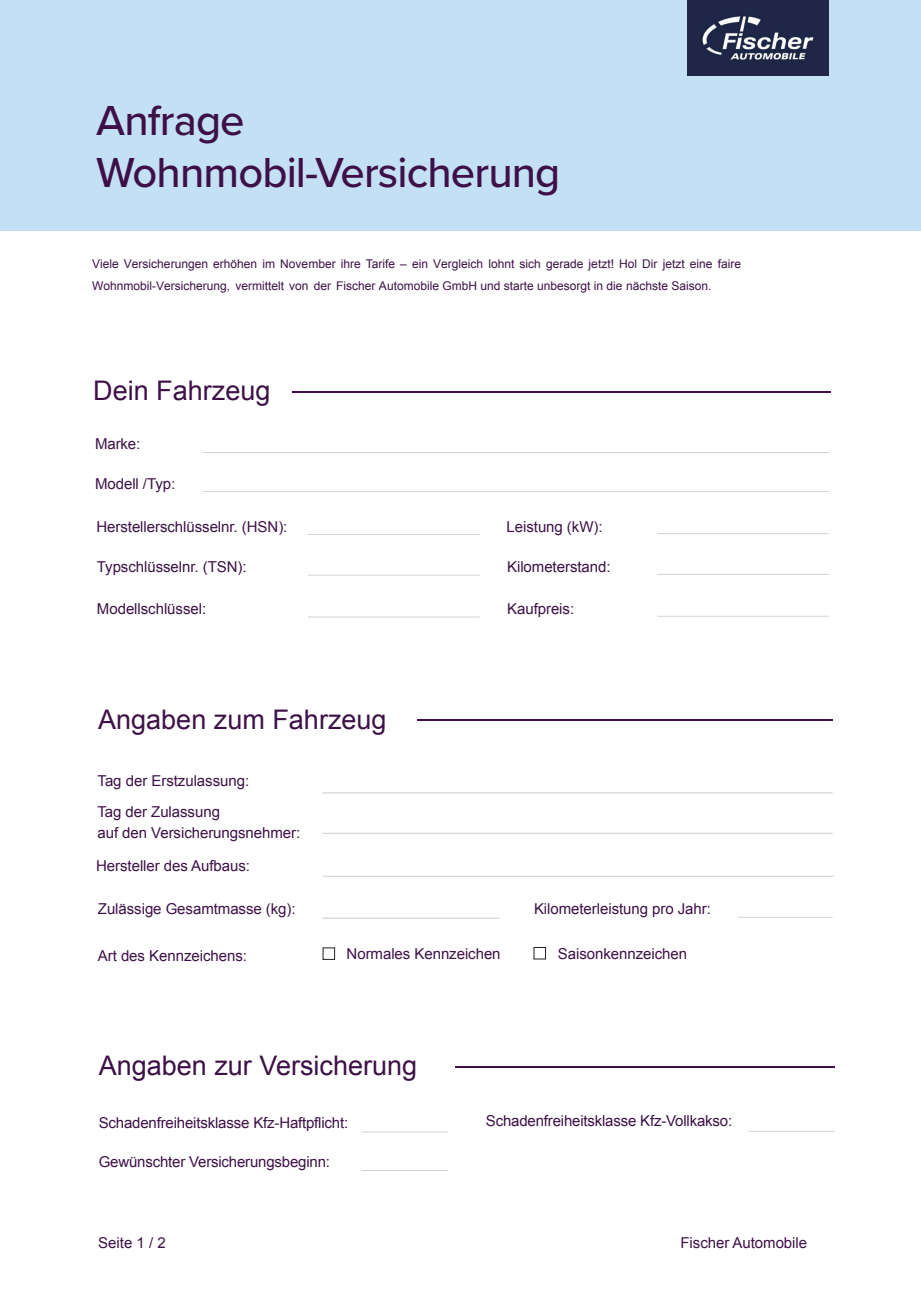
<style>
.page{position:relative;width:921px;height:1290px;background:#fff}
.page>*{position:absolute;margin:0;border:0;box-sizing:border-box;transform-origin:0 0}
.t1{font:500 43.5px/52.2px "Proxima Nova";letter-spacing:-.02em;color:#3e1047}
.t2{font:27px "Arial";color:#3d1147}
.t3{font:15px/21px "Arial";letter-spacing:-.005em;color:#3d1147}
.t4{font:12px/22.5px "Arial";color:#3d1147}
.s1{font-style:inherit}
</style>
<div class="page">
<div style="left:0;top:0;width:920px;height:231px;background:#c3e0f4"></div>
<hr style="left:292px;top:392px;width:538px;height:1px;background:#3e1045">
<hr style="left:417px;top:720px;width:415px;height:1px;background:#3e1045">
<hr style="left:202px;top:452px;width:627px;height:1px;background:#d1d2d4">
<hr style="left:202px;top:491px;width:627px;height:1px;background:#d1d2d4">
<hr style="left:308px;top:534px;width:171px;height:1px;background:#d1d2d4">
<hr style="left:657px;top:533px;width:171px;height:1px;background:#d1d2d4">
<hr style="left:308px;top:575px;width:171px;height:1px;background:#d1d2d4">
<hr style="left:657px;top:574px;width:171px;height:1px;background:#d1d2d4">
<hr style="left:308px;top:616px;width:171px;height:1px;background:#d1d2d4">
<hr style="left:657px;top:616px;width:171px;height:1px;background:#d1d2d4">
<hr style="left:322px;top:792px;width:510px;height:1px;background:#d1d2d4">
<hr style="left:322px;top:833px;width:510px;height:1px;background:#d1d2d4">
<hr style="left:323px;top:876px;width:510px;height:1px;background:#d1d2d4">
<hr style="left:322px;top:917px;width:177px;height:1px;background:#d1d2d4">
<hr style="left:737px;top:917px;width:95px;height:1px;background:#d1d2d4">
<hr style="left:455px;top:1066px;width:379px;height:1px;background:#3e1045">
<hr style="left:361px;top:1131px;width:87px;height:1px;background:#d1d2d4">
<hr style="left:361px;top:1170px;width:87px;height:1px;background:#d1d2d4">
<hr style="left:748px;top:1131px;width:86px;height:1px;background:#d1d2d4">
<img style="left:687px;top:1px;width:141px;height:74px">
<h1 class="t1" style="left:96px;top:92px;width:465px">Anfrage<br>Wohnmobil-Versicherung</h1>
<p class="t4" style="left:92px;top:252px;width:650px">Viele Versicherungen erhöhen im November ihre Tarife – ein Vergleich lohnt sich gerade jetzt! Hol Dir jetzt eine <span class="s1">faire<br></span>Wohnmobil-Versicherung, vermittelt von der Fische<span class="s1">r Auto</span>mobile GmbH und starte unbesorgt in die nächste Saison.</p>
<h2 class="t2" style="left:93px;top:372px;width:179px">Dein Fahrzeug</h2>
<p class="t3" style="left:95px;top:433px;width:47px">Marke:</p>
<p class="t3" style="left:95px;top:473px;width:82px">Modell /Typ:</p>
<p class="t3" style="left:96px;top:516px;width:192px">Herstellerschlüsselnr. (HSN):</p>
<p class="t3" style="left:97px;top:557px;width:151px">Typschlüsselnr. (TSN):</p>
<p class="t3" style="left:97px;top:598px;width:111px">Modellschlüssel:</p>
<h2 class="t2" style="left:98px;top:701px;width:290px">Angaben zum Fahrzeug</h2>
<p class="t3" style="left:97px;top:770px;width:153px">Tag der Erstzulassung:</p>
<p class="t3" style="left:97px;top:801px;width:204px">Tag der Zulassung<br>auf den Versicherungsnehmer:</p>
<p class="t3" style="left:506px;top:516px;width:97px">Leistung (kW):</p>
<p class="t3" style="left:507px;top:556px;width:105px">Kilometerstand:</p>
<p class="t3" style="left:507px;top:598px;width:68px">Kaufpreis:</p>
<p class="t3" style="left:96px;top:855px;width:155px">Hersteller des Aufbaus:</p>
<p class="t3" style="left:98px;top:898px;width:199px">Zulässige Gesamtmasse (kg):</p>
<p class="t3" style="left:534px;top:898px;width:178px">Kilometerleistung pro Jahr:</p>
<p class="t3" style="left:98px;top:945px;width:151px">Art des Kennzeichens:</p>
<p class="t3" style="left:346px;top:943px;width:155px">Normales Kennzeichen</p>
<p class="t3" style="left:557px;top:943px;width:131px">Saisonkennzeichen</p>
<h2 class="t2" style="left:99px;top:1048px;width:320px">Angaben zur Versicherung</h2>
<p class="t3" style="left:99px;top:1112px;width:251px">Schadenfreiheitsklasse Kfz-Haftpflicht:</p>
<p class="t3" style="left:99px;top:1151px;width:233px">Gewünschter Versicherungsbeginn:</p>
<p class="t3" style="left:98px;top:1232px;width:69px">Seite 1 / 2</p>
<p class="t3" style="left:485px;top:1110px;width:248px">Schadenfreiheitsklasse Kfz-Vollkakso:</p>
<p class="t3" style="left:680px;top:1232px;width:128px">Fischer Automobile</p>
</div>
